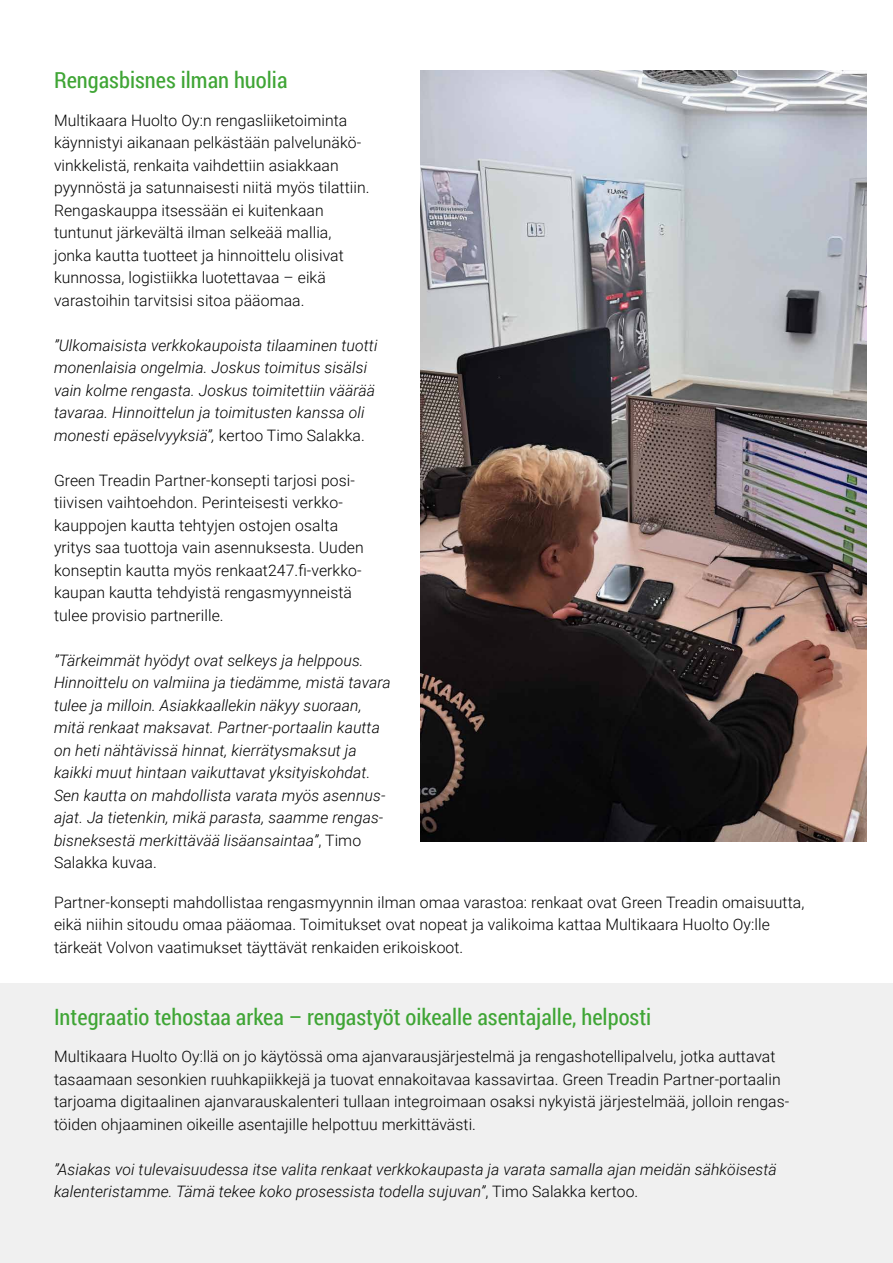
<style>
.page{position:relative;width:893px;height:1263px;background:#fff}
.page>*{position:absolute;margin:0;border:0;box-sizing:border-box;transform-origin:0 0}
.t1{font:22.5px "Roboto Condensed";color:#3fa535}
.t2{font:300 15.75px/22.5px "Roboto";letter-spacing:.005em;color:#000}
.t3{font:italic 300 15.75px/22.5px "Roboto";letter-spacing:.005em;color:#000}
.s1{font-style:normal}
</style>
<div class="page">
<div style="left:0;top:984px;width:893px;height:279px;background:#f0f0f0"></div>
<img style="left:421px;top:71px;width:446px;height:771px">
<h1 class="t1" style="left:54px;top:65px;width:235px">Rengasbisnes ilman huolia</h1>
<p class="t2" style="left:54px;top:108px;width:317px">Multikaara Huolto Oy:n rengasliiketoiminta käynnistyi aikanaan pelkästään palvelunäkö&shy;vinkkelistä, renkaita vaihdettiin asiakkaan pyynnöstä ja satunnaisesti niitä myös tilattiin.<br>Rengaskauppa itsessään ei kuitenkaan tuntunut järkevältä ilman selkeää mallia, jonka kautta tuotteet ja hinnoittelu olisivat kunnossa, logistiikka luotettavaa – eikä varastoihin tarvitsisi sitoa pääomaa.</p>
<p class="t3" style="left:54px;top:333px;width:325px">”Ulkomaisista verkkokaupoista tilaaminen tuotti monenlaisia ongelmia. Joskus toimitus sisälsi vain kolme rengasta. Joskus toimitettiin väärää tavaraa. Hinnoittelun ja toimitusten kanssa oli monesti epäselvyyksiä”, <span class="s1">kertoo Timo Salakka.</span></p>
<p class="t2" style="left:54px;top:468px;width:311px">Green Treadin Partner-konsepti tarjosi posi&shy;tiivisen vaihtoehdon. Perinteisesti verkko&shy;kauppojen kautta tehtyjen ostojen osalta yritys saa tuottoja vain asennuksesta. Uuden konseptin kautta myös renkaat247.fi-verkko&shy;kaupan kautta tehdyistä rengasmyynneistä tulee provisio partnerille.</p>
<p class="t3" style="left:54px;top:648px;width:338px">”Tärkeimmät hyödyt ovat selkeys ja helppous.<br>Hinnoittelu on valmiina ja tiedämme, mistä tavara tulee ja milloin. Asiakkaallekin näkyy suoraan, mitä renkaat maksavat. Partner-portaalin kautta on heti nähtävissä hinnat, kierrätysmaksut ja kaikki muut hintaan vaikuttavat yksityiskohdat.<br>Sen kautta on mahdollista varata myös asennus&shy;ajat. Ja tietenkin, mikä parasta, saamme rengas&shy;bisneksestä merkittävää lisäansaintaa”<span class="s1">, Timo Salakka kuvaa.</span></p>
<p class="t2" style="left:54px;top:890px;width:752px">Partner-konsepti mahdollistaa rengasmyynnin ilman omaa varastoa: renkaat ovat Green Treadin omaisuutta, eikä niihin sitoudu omaa pääomaa. Toimitukset ovat nopeat ja valikoima kattaa Multikaara Huolto Oy:lle tärkeät Volvon vaatimukset täyttävät renkaiden erikoiskoot.</p>
<h1 class="t1" style="left:54px;top:1001px;width:599px">Integraatio tehostaa arkea – rengastyöt oikealle asentajalle, helposti</h1>
<p class="t2" style="left:54px;top:1044px;width:737px">Multikaara Huolto Oy:llä on jo käytössä oma ajanvarausjärjestelmä ja rengashotellipalvelu, jotka auttavat tasaamaan sesonkien ruuhkapiikkejä ja tuovat ennakoitavaa kassavirtaa. Green Treadin Partner-portaalin tarjoama digitaalinen ajanvarauskalenteri tullaan integroimaan osaksi nykyistä järjestelmää, jolloin rengas&shy;töiden ohjaaminen oikeille asentajille helpottuu merkittävästi.</p>
<p class="t3" style="left:54px;top:1157px;width:724px">”Asiakas voi tulevaisuudessa itse valita renkaat verkkokaupasta ja varata samalla ajan meidän sähköisestä kalenteristamme. Tämä tekee koko prosessista todella sujuvan”<span class="s1">, Timo Salakka kertoo.</span></p>
</div>
